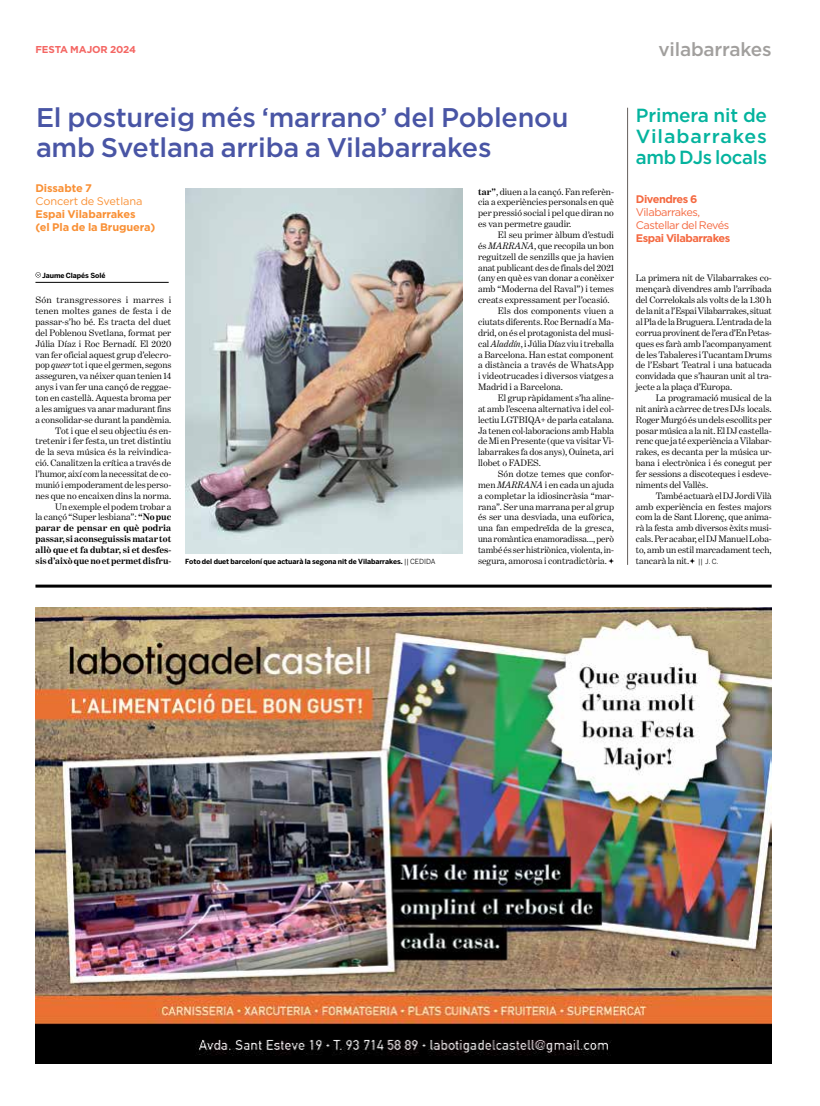
<style>
.page{position:relative;width:820px;height:1106px;background:#fff}
.page>*{position:absolute;margin:0;border:0;box-sizing:border-box;transform-origin:0 0}
.t1{font:500 27px/30px "Gotham";letter-spacing:-.01em;color:#4955a5}
.t2{font:500 19px/21px "Gotham";letter-spacing:-.01em;color:#04b39e;text-align:justify}
.t3{font:500 19px "Gotham";letter-spacing:-.01em;color:#a19f9d}
.t4{font:700 11px/13px "Gotham";letter-spacing:-.01em;color:#f99035}
.t5{font:11px/13px "Gotham";letter-spacing:-.04em;color:#f46941}
.t6{font:700 11px "Gotham";letter-spacing:-.04em;color:#f46941}
.t7{font:11px "Gotham";letter-spacing:-.01em;color:#f99035}
.t8{font:700 10px "Gotham";letter-spacing:-.01em;color:#f46663}
.t9{font:9.5px/10.9px "Benton Modern One";color:#000;text-align:justify}
.t10{font:700 7px "Benton Sans";letter-spacing:-.01em;color:#000}
.s1{font-style:italic}
.s2{font-weight:700}
.s3{font-weight:400}
.s4{font-family:"Benton Sans";font-size:7px}
</style>
<div class="page">
<hr style="left:35px;top:584px;width:736px;height:3px;background:#000">
<img style="left:186px;top:189px;width:276px;height:364px">
<svg style="left:35px;top:272px;width:6px;height:5px"></svg>
<hr style="left:35px;top:282px;width:134px;height:1px;background:#000">
<svg style="left:608px;top:558px;width:5px;height:6px"></svg>
<svg style="left:689px;top:558px;width:5px;height:6px"></svg>
<hr style="left:627px;top:108px;width:1px;height:457px;background:#65605c">
<img style="left:35px;top:607px;width:736px;height:456px">
<p class="t8" style="left:35px;top:43px;width:102px">FESTA MAJOR 2024</p>
<h1 class="t1" style="left:36px;top:102px;width:533px">El postureig més ‘marrano’ del Poblenou amb Svetlana arriba a Vilabarrakes</h1>
<p class="t4" style="left:35px;top:181px;width:58px">Dissabte 7</p>
<p class="t7" style="left:35px;top:194px;width:108px">Concert de Svetlana</p>
<p class="t4" style="left:35px;top:207px;width:121px">Espai Vilabarrakes<br>(el Pla de la Bruguera)</p>
<p class="t10" style="left:42px;top:271px;width:65px">Jaume Clapés Solé</p>
<p class="t9" style="left:35px;top:294px;width:137px;text-align:right">Són transgressores i marres i tenen moltes ganes de festa i de passar-s’ho bé. Es tracta del duet del Poblenou Svetlana, format per Júlia Díaz i Roc Bernadí. El 2020 van fer oficial aquest grup d’elecro&shy;pop <span class="s1">queer</span> tot i que el germen, segons asseguren, va néixer quan tenien 14 anys i van fer una cançó de reggae&shy;ton en castellà. Aquesta broma per a les amigues va anar madurant fins a consolidar-se durant la pandèmia.<br>Tot i que el seu objectiu és en&shy;tretenir i fer festa, un tret distintiu de la seva música és la reivindica&shy;ció. Canalitzen la crítica a través de l’humor, així com la necessitat de co&shy;munió i empoderament de les perso&shy;nes que no encaixen dins la norma.<br>Un exemple el podem trobar a<br>la cançó “Super lesbiana”: <span class="s2">“No puc parar de pensar en què podria passar, si aconseguissis matar tot allò que et fa dubtar, si et desfes&shy;sis d’això que no et permet disfru-</span></p>
<p class="t10" style="left:185px;top:557px;width:252px">Foto del duet barceloní que actuarà la segona nit de Vilabarrakes. <span class="s3">|| CEDIDA</span></p>
<p class="t9" style="left:478px;top:186px;width:137px"><span class="s2">tar”</span>, diuen a la cançó. Fan referèn&shy;cia a experiències personals en què per pressió social i pel que diran no es van permetre gaudir.</p>
<p class="t9" style="left:497px;top:229px;width:117px">El seu primer àlbum d’estudi</p>
<p class="t9" style="left:478px;top:240px;width:137px">és <span class="s1">MARRANA</span>, que recopila un bon</p>
<p class="t9" style="left:478px;top:251px;width:137px">reguitzell de senzills que ja havien</p>
<p class="t9" style="left:478px;top:262px;width:137px">anat publicant des de finals del 2021</p>
<p class="t9" style="left:478px;top:273px;width:137px">(any en què es van donar a conèixer</p>
<p class="t9" style="left:478px;top:284px;width:137px">amb “Moderna del Raval”) i temes</p>
<p class="t9" style="left:478px;top:294px;width:133px">creats expressament per l’ocasió.</p>
<p class="t9" style="left:497px;top:305px;width:117px">Els dos components viuen a</p>
<p class="t9" style="left:478px;top:316px;width:137px">ciutats diferents. Roc Bernadí a Ma-</p>
<p class="t9" style="left:478px;top:327px;width:137px">drid, on és el protagonista del musi-</p>
<p class="t9" style="left:478px;top:338px;width:137px">cal <span class="s1">Aladdín</span>, i Júlia Díaz viu i treballa</p>
<p class="t9" style="left:478px;top:349px;width:137px">a Barcelona. Han estat component</p>
<p class="t9" style="left:478px;top:360px;width:137px">a distància a través de WhatsApp</p>
<p class="t9" style="left:478px;top:370px;width:137px">i videotrucades i diversos viatges a</p>
<p class="t9" style="left:478px;top:381px;width:86px">Madrid i a Barcelona.</p>
<p class="t9" style="left:497px;top:392px;width:117px">El grup ràpidament s’ha aline-</p>
<p class="t9" style="left:478px;top:403px;width:137px">at amb l’escena alternativa i del col·</p>
<p class="t9" style="left:478px;top:414px;width:137px">lectiu LGTBIQA+ de parla catalana.</p>
<p class="t9" style="left:478px;top:425px;width:137px">Ja tenen col·laboracions amb Habla</p>
<p class="t9" style="left:478px;top:436px;width:137px">de Mi en Presente (que va visitar Vi-</p>
<p class="t9" style="left:478px;top:446px;width:137px">labarrakes fa dos anys), Ouineta, ari</p>
<p class="t9" style="left:478px;top:457px;width:64px">llobet o FADES.</p>
<p class="t9" style="left:497px;top:468px;width:117px">Són dotze temes que confor-</p>
<p class="t9" style="left:478px;top:479px;width:137px">men <span class="s1">MARRANA</span> i en cada un ajuda</p>
<p class="t9" style="left:478px;top:490px;width:137px">a completar la idiosincràsia “mar-</p>
<p class="t9" style="left:478px;top:501px;width:137px">rana”. Ser una marrana per al grup</p>
<p class="t9" style="left:478px;top:512px;width:137px">és ser una desviada, una eufòrica,</p>
<p class="t9" style="left:478px;top:522px;width:137px">una fan empedreïda de la gresca,</p>
<p class="t9" style="left:478px;top:533px;width:137px">una romàntica enamoradissa..., però</p>
<p class="t9" style="left:478px;top:544px;width:137px">també és ser histriònica, violenta, in-</p>
<p class="t9" style="left:478px;top:555px;width:130px">segura, amorosa i contradictòria.</p>
<h2 class="t3" style="left:658px;top:37px;width:115px">vilabarrakes</h2>
<h2 class="t2" style="left:635px;top:104px;width:133px">Primera nit de Vilabarrakes amb DJs locals</h2>
<p class="t6" style="left:635px;top:192px;width:63px">Divendres 6</p>
<p class="t5" style="left:635px;top:205px;width:95px">Vilabarrakes,<br>Castellar del Revés</p>
<p class="t6" style="left:635px;top:231px;width:96px">Espai Vilabarrakes</p>
<p class="t9" style="left:635px;top:273px;width:137px">La primera nit de Vilabarrakes co&shy;mençarà divendres amb l’arribada del Correlokals als volts de la 1.30 h de la nit a l’Espai Vilabarrakes, situat al Pla de la Bruguera. L’entrada de la corrua provinent de l’era d’En Petas&shy;ques es farà amb l’acompanyament de les Tabaleres i Tucantam Drums de l’Esbart Teatral i una batucada convidada que s’hauran unit al tra&shy;jecte a la plaça d’Europa.</p>
<p class="t9" style="left:635px;top:392px;width:137px;text-indent:20px">La programació musical de la nit anirà a càrrec de tres DJs locals.<br>Roger Murgó és un dels escollits per posar música a la nit. El DJ castella&shy;renc que ja té experiència a Vilabar&shy;rakes, es decanta per la música ur&shy;bana i electrònica i és conegut per fer sessions a discoteques i esdeve&shy;niments del Vallès.</p>
<p class="t9" style="left:635px;top:490px;width:137px;text-indent:20px">També actuarà el DJ Jordi Vilà amb experiència en festes majors com la de Sant Llorenç, que anima&shy;rà la festa amb diversos èxits musi&shy;cals. Per acabar, el DJ Manuel Loba&shy;to, amb un estil marcadament tech, tancarà la nit. <span class="s4">|| J. C.</span></p>
</div>
